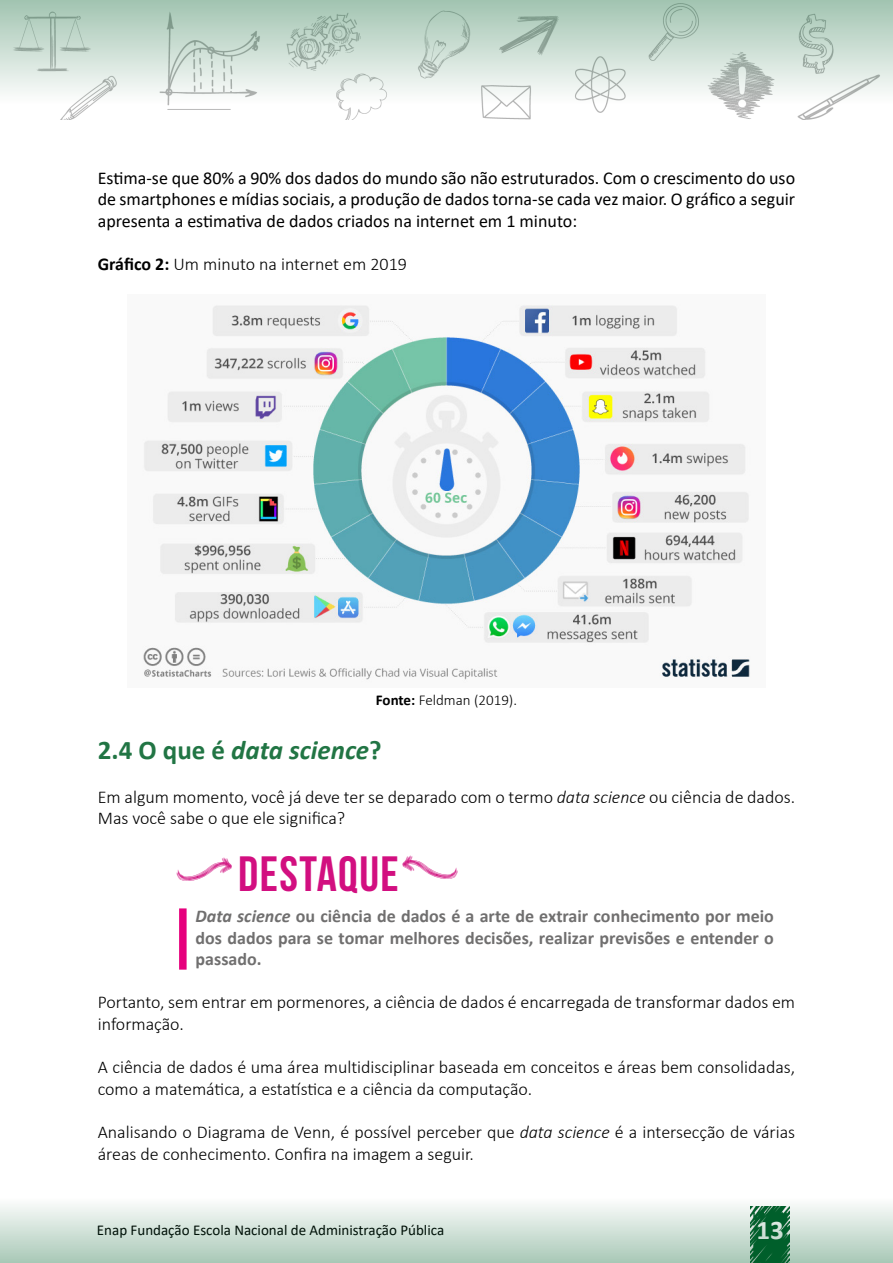
<style>
.page{position:relative;width:893px;height:1263px;background:#fff}
.page>*{position:absolute;margin:0;border:0;box-sizing:border-box;transform-origin:0 0}
.t1{font:49.5px "Bebas Neue";letter-spacing:.03em;color:#d20f80}
.t2{font:italic 700 27px "Calibri";color:#217544}
.t3{font:700 27px "Calibri";color:#fff}
.t4{font:300 18px/21.6px "Calibri";color:#000}
.t5{font:18px/21.6px "Calibri";color:#000;text-align:justify}
.t6{font:700 18px/21.6px "Calibri";color:#706f6f;text-align:justify}
.t7{font:15px "Calibri";color:#000}
.t8{font:300 15px "Calibri";color:#000}
.s1{font-weight:700}
.s2{font-style:normal}
.s3{font-style:italic}
</style>
<div class="page">
<svg style="left:0;top:0;width:893px;height:120px"></svg>
<svg style="left:0;top:1205px;width:893px;height:58px;background:#c6dacf"></svg>
<div style="left:179px;top:908px;width:8px;height:62px;background:#e6007d"></div>
<img style="left:143px;top:305px;width:607px;height:375px">
<p class="t5" style="left:98px;top:166px;width:699px">Estima-se que 80% a 90% dos dados do mundo são não estruturados. Com o crescimento do uso de smartphones e mídias sociais, a produção de dados torna-se cada vez maior. O gráfico a seguir apresenta a estimativa de dados criados na internet em 1 minuto:</p>
<p class="t4" style="left:98px;top:253px;width:311px"><span class="s1">Gráfico 2:</span> Um minuto na internet em 2019</p>
<p class="t8" style="left:376px;top:691px;width:143px"><span class="s1">Fonte:</span> Feldman (2019).</p>
<h2 class="t2" style="left:98px;top:731px;width:285px"><span class="s2">2.4 O que é</span> data science<span class="s2">?</span></h2>
<p class="t4" style="left:98px;top:786px;width:699px">Em algum momento, você já deve ter se deparado com o termo <span class="s3">data science</span> ou ciência de dados.<br>Mas você sabe o que ele significa?</p>
<h1 class="t1" style="left:177px;top:847px;width:223px"><sup>h,</sup> DESTAQUE</h1>
<p class="t6" style="left:196px;top:905px;width:580px"><span class="s3">Data science</span> ou ciência de dados é a arte de extrair conhecimento por meio dos dados para se tomar melhores decisões, realizar previsões e entender o passado.</p>
<p class="t4" style="left:98px;top:991px;width:699px">Portanto, sem entrar em pormenores, a ciência de dados é encarregada de transformar dados em informação.</p>
<p class="t4" style="left:98px;top:1056px;width:699px">A ciência de dados é uma área multidisciplinar baseada em conceitos e áreas bem consolidadas, como a matemática, a estatística e a ciência da computação.</p>
<p class="t4" style="left:98px;top:1121px;width:699px">Analisando o Diagrama de Venn, é possível perceber que <span class="s3">data science</span> é a intersecção de várias áreas de conhecimento. Confira na imagem a seguir.</p>
<p class="t7" style="left:97px;top:1220px;width:349px">Enap Fundação Escola Nacional de Administração Pública</p>
<h2 class="t3" style="left:757px;top:1210px;width:29px">13</h2>
</div>
